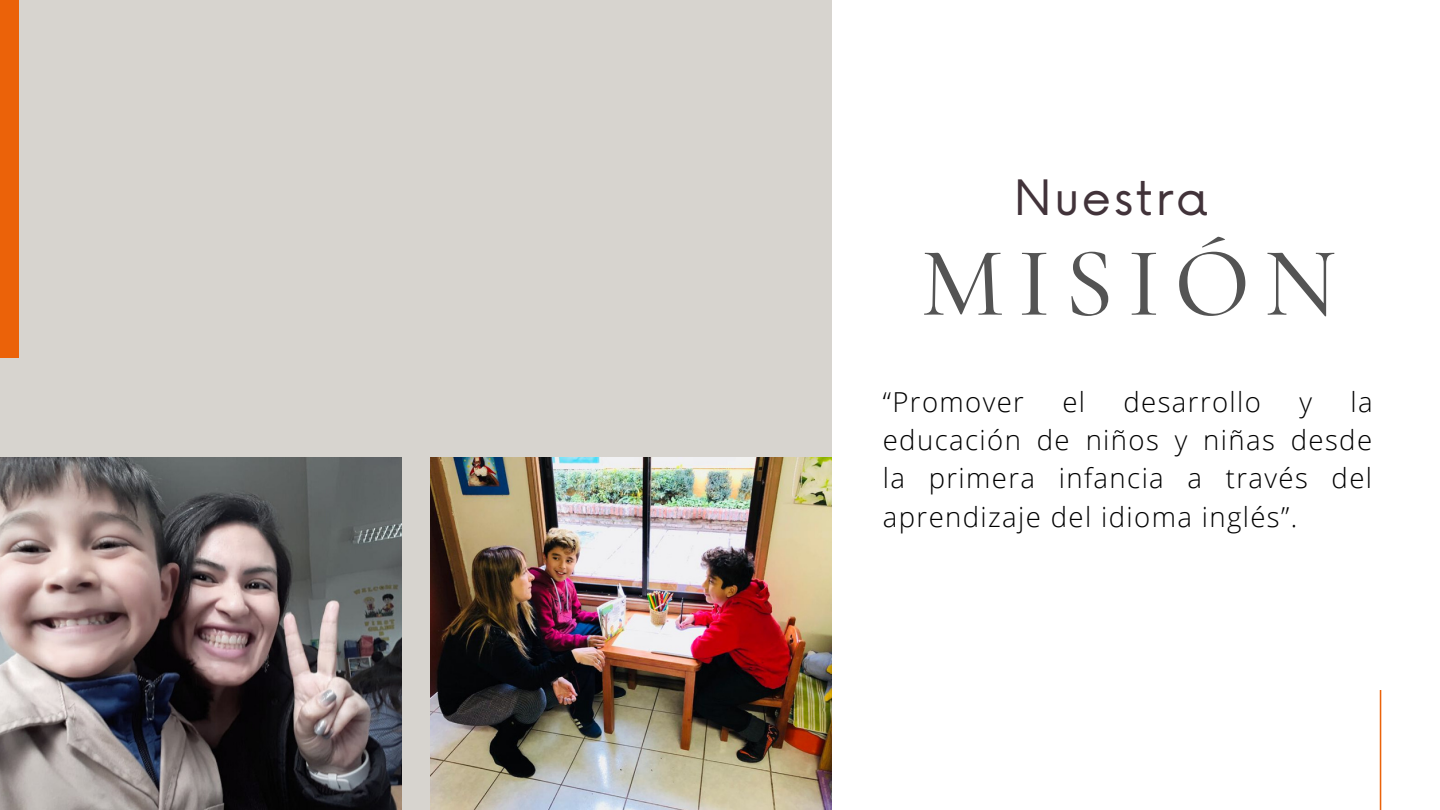
<style>
.page{position:relative;width:1440px;height:810px;background:#fff}
.page>*{position:absolute;margin:0;border:0;box-sizing:border-box;transform-origin:0 0}
.t1{font:500 99.1px "Cormorant Garamond";letter-spacing:.14em;color:#545454}
.t2{font:47.5px "Now";letter-spacing:.05em;color:#42333a}
.t3{font:300 27.5px/38.2px "Open Sans";letter-spacing:.05em;color:#000;text-align:justify}
</style>
<div class="page">
<div style="left:0;top:0;width:832px;height:810px;background:#d7d4cf"></div>
<img style="left:0;top:458px;width:401px;height:352px">
<img style="left:431px;top:458px;width:401px;height:352px">
<svg style="left:1380px;top:690px;width:1px;height:120px"></svg>
<div style="left:0;top:0;width:19px;height:358px;background:#eb6209"></div>
<h2 class="t2" style="left:1014px;top:171px;width:195px">Nuestra</h2>
<h1 class="t1" style="left:921px;top:223px;width:417px">MISIÓN</h1>
<p class="t3" style="left:883px;top:382px;width:143px">“Promover</p>
<p class="t3" style="left:1062px;top:382px;width:24px">el</p>
<p class="t3" style="left:1124px;top:382px;width:139px">desarrollo</p>
<p class="t3" style="left:1299px;top:382px;width:14px">y</p>
<p class="t3" style="left:883px;top:382px;width:491px;text-indent:468px">la educación de niños y niñas desde la primera infancia a través del aprendizaje del idioma inglés”.</p>
</div>
